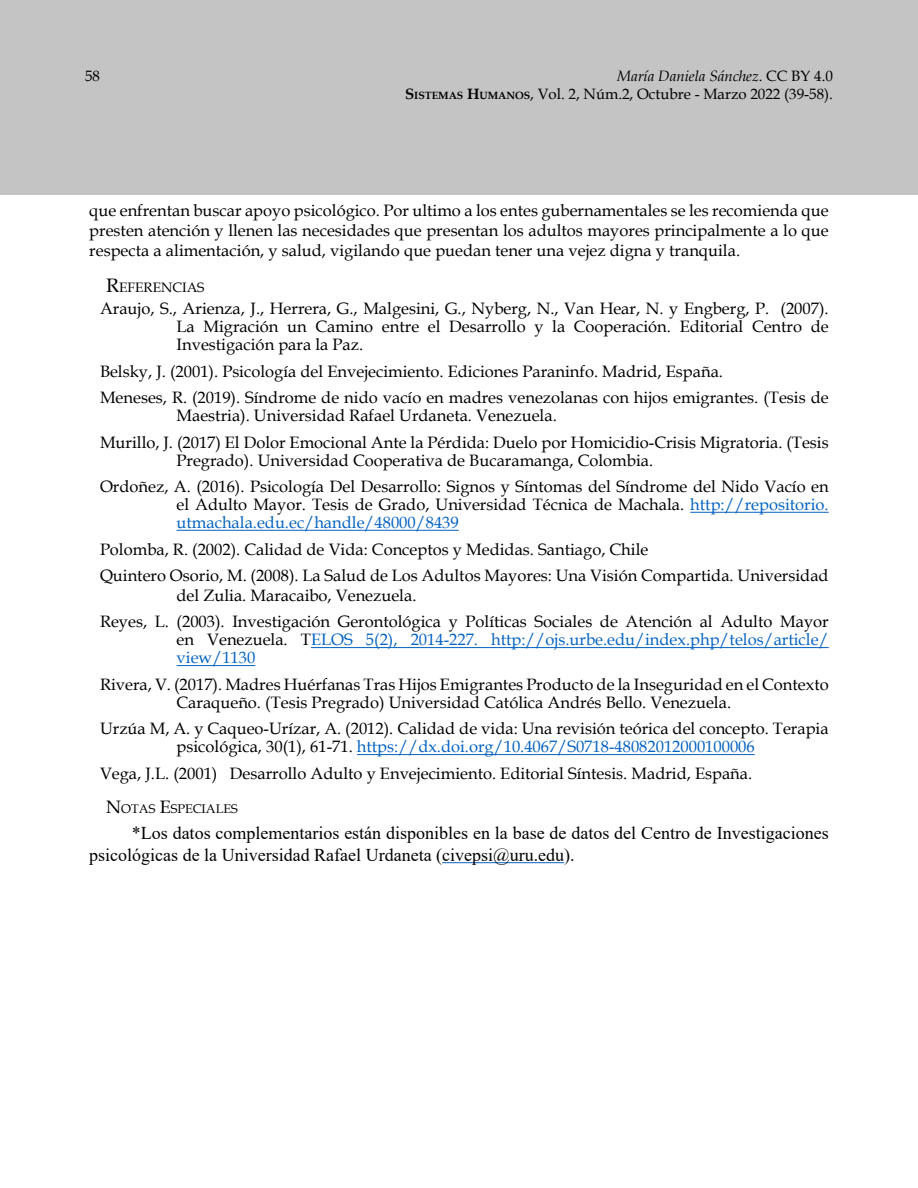
<style>
.page{position:relative;width:918px;height:1188px;background:#fff}
.page>*{position:absolute;margin:0;border:0;box-sizing:border-box;transform-origin:0 0}
.t1{font:18px/21.6px "Times New Roman";color:#000}
.t2{font:16.5px/18px "Book Antiqua";color:#000}
.t3{font:16.5px/18px "Book Antiqua";color:#0563c1}
.t4{font:15px/18px "Book Antiqua";color:#000;text-align:right}
.t5{font:13.65px "Book Antiqua";color:#000}
.t6{font:12.6px "Book Antiqua";color:#000}
.s1{font-style:italic}
.s2{font-weight:700}
.s3{font-weight:700;font-size:10.5px}
.s4{font-size:19.5px}
.s5{color:#0563c1}
.s6{color:#000}
.s7{font-size:18px}
</style>
<div class="page">
<div style="left:0;top:0;width:917px;height:195px;background:#c4c4c4"></div>
<hr style="left:690px;top:512px;width:139px;height:1px;background:#0563c1">
<hr style="left:177px;top:530px;width:282px;height:1px;background:#0563c1">
<hr style="left:311px;top:647px;width:518px;height:1px;background:#0563c1">
<hr style="left:177px;top:665px;width:78px;height:1px;background:#0563c1">
<hr style="left:357px;top:754px;width:398px;height:1px;background:#0563c1">
<hr style="left:442px;top:862px;width:122px;height:1px;background:#0563c1">
<p class="t4" style="left:85px;top:67px;width:16px">58</p>
<p class="t4" style="left:405px;top:67px;width:429px"><span class="s1">María Daniela Sánchez</span>. CC BY 4.0<br><span class="s2">S</span><span class="s3">ISTEMAS</span> <span class="s2">H</span><span class="s3">UMANOS</span>, Vol. 2, Núm.2, Octubre - Marzo 2022 (39-58).</p>
<p class="t2" style="left:89px;top:200px;width:741px;line-height:19.8px;text-align:justify">que enfrentan buscar apoyo psicológico. Por ultimo a los entes gubernamentales se les recomienda que presten atención y llenen las necesidades que presentan los adultos mayores principalmente a lo que respecta a alimentación, y salud, vigilando que puedan tener una vejez digna y tranquila.</p>
<p class="t5" style="left:106px;top:278px;width:100px"><span class="s4">R</span>EFERENCIAS</p>
<p class="t2" style="left:177px;top:299px;width:654px;text-align:justify;text-indent:-77px">Araujo, S., Arienza, J., Herrera, G., Malgesini, G., Nyberg, N., Van Hear, N. y Engberg, P. (2007).<br>La Migración un Camino entre el Desarrollo y la Cooperación. Editorial Centro de Investigación para la Paz.</p>
<p class="t2" style="left:100px;top:357px;width:730px;line-height:26.5px">Belsky, J. (2001). Psicología del Envejecimiento. Ediciones Paraninfo. Madrid, España.<br>Meneses, R. (2019). Síndrome de nido vacío en madres venezolanas con hijos emigrantes. (Tesis de</p>
<p class="t2" style="left:100px;top:402px;width:730px;line-height:26.5px;text-indent:77px">Maestria). Universidad Rafael Urdaneta. Venezuela.<br>Murillo, J. (2017) El Dolor Emocional Ante la Pérdida: Duelo por Homicidio-Crisis Migratoria. (Tesis</p>
<p class="t2" style="left:100px;top:446px;width:730px;line-height:26.5px;text-indent:77px">Pregrado). Universidad Cooperativa de Bucaramanga, Colombia.<br>Ordoñez, A. (2016). Psicología Del Desarrollo: Signos y Síntomas del Síndrome del Nido Vacío en</p>
<p class="t2" style="left:177px;top:495px;width:654px">el Adulto Mayor. Tesis de Grado, Universidad Técnica de Machala. <span class="s5">http://repositorio. utmachala.edu.ec/handle/48000/8439</span></p>
<p class="t2" style="left:100px;top:535px;width:730px;line-height:26.5px">Polomba, R. (2002). Calidad de Vida: Conceptos y Medidas. Santiago, Chile<br>Quintero Osorio, M. (2008). La Salud de Los Adultos Mayores: Una Visión Compartida. Universidad</p>
<p class="t2" style="left:100px;top:582px;width:730px;line-height:26.5px;text-indent:77px">del Zulia. Maracaibo, Venezuela.<br>Reyes, L. (2003). Investigación Gerontológica y Políticas Sociales de Atención al Adulto Mayor</p>
<p class="t3" style="left:177px;top:630px;width:654px"><span class="s6">en Venezuela. T</span>ELOS 5(2), 2014-227. http://ojs.urbe.edu/index.php/telos/article/ view/1130</p>
<p class="t2" style="left:177px;top:675px;width:654px;text-indent:-77px">Rivera, V. (2017). Madres Huérfanas Tras Hijos Emigrantes Producto de la Inseguridad en el Contexto<br>Caraqueño. (Tesis Pregrado) Universidad Católica Andrés Bello. Venezuela.</p>
<p class="t2" style="left:100px;top:719px;width:730px;text-align:center">Urzúa M, A. y Caqueo-Urízar, A. (2012). Calidad de vida: Una revisión teórica del concepto. Terapia psicológica, 30(1), 61-71. <span class="s5">https://dx.doi.org/10.4067/S0718-48082012000100006</span></p>
<p class="t2" style="left:100px;top:764px;width:654px">Vega, J.L. (2001) Desarrollo Adulto y Envejecimiento. Editorial Síntesis. Madrid, España.</p>
<p class="t6" style="left:106px;top:800px;width:133px"><span class="s7">N</span>OTAS <span class="s7">E</span>SPECIALES</p>
<p class="t1" style="left:89px;top:822px;width:741px;text-indent:43px">*Los datos complementarios están disponibles en la base de datos del Centro de Investigaciones psicológicas de la Universidad Rafael Urdaneta (civepsi@uru.edu).</p>
</div>
